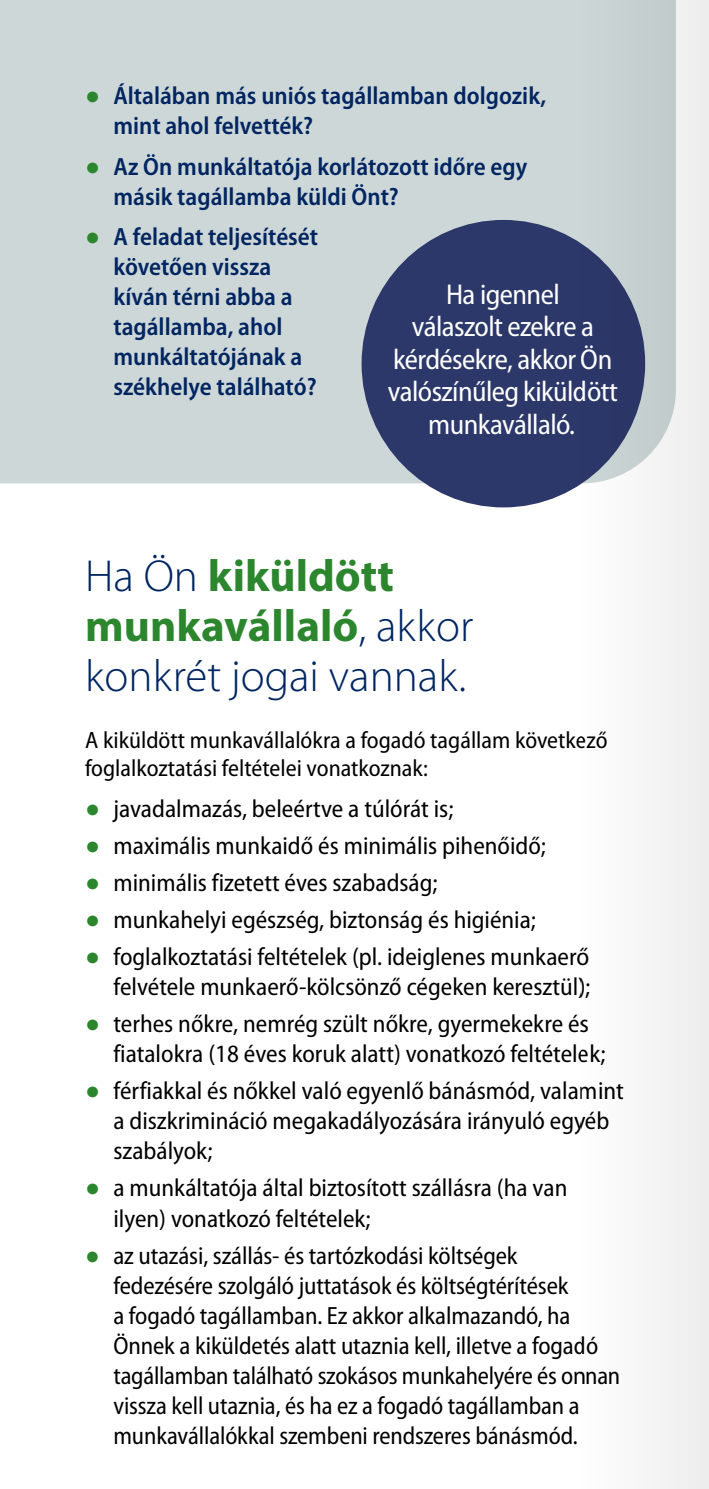
<style>
.page{position:relative;width:709px;height:1489px;background:#fff}
.page>*{position:absolute;margin:0;border:0;box-sizing:border-box;transform-origin:0 0}
.title_1{font:300 45px/50px "Myriad Pro";color:#002561}
.body{font:semi-condensed 28.75px/32.5px "Myriad Pro";letter-spacing:-.02em;color:#fff;text-align:center}
.t1{font:semi-condensed 25px/30px "Myriad Pro";color:#000}
.t2{font:600 semi-condensed 25px/30px "Myriad Pro";color:#002561}
.body-2{font:semi-condensed 23.75px/28.5px "Myriad Pro";color:#000}
.s1{font-family:"Arial";font-weight:400;font-stretch:normal;color:#2c862d}
.s2{font-weight:700;color:#2c862d}
.s3{font-family:"Arial";font-stretch:normal;color:#2c862d}
</style>
<div class="page">
<div style="left:0;top:0;width:581px;height:483px;background:#cdd7d7"></div>
<div style="left:361px;top:220px;width:284px;height:287px;background:#2d386a;border-radius:50%"></div>
<svg style="left:581px;top:0;width:128px;height:1488px;fill:#f1f1f2"></svg>
<p class="t2" style="left:113px;top:81px;width:434px;text-indent:-28px"><span class="s1">●</span> Általában más uniós tagállamban dolgozik, mint ahol felvették?</p>
<p class="t2" style="left:113px;top:151px;width:415px;text-indent:-28px"><span class="s1">●</span> Az Ön munkáltatója korlátozott időre egy másik tagállamba küldi Önt?</p>
<p class="t2" style="left:113px;top:222px;width:206px;text-indent:-28px"><span class="s1">●</span> A feladat teljesítését követően vissza kíván térni abba a tagállamba, ahol munkáltatójának a székhelye található?</p>
<p class="body" style="left:388px;top:279px;width:231px">Ha igennel<br>válaszolt ezekre a kérdésekre, akkor Ön valószínűleg kiküldött munkavállaló.</p>
<h1 class="title_1" style="left:85px;top:551px;width:390px">Ha Ön <span class="s2">kiküldött munkavállaló</span>, akkor konkrét jogai vannak.</h1>
<p class="body-2" style="left:85px;top:725px;width:524px">A kiküldött munkavállalókra a fogadó tagállam következő foglalkoztatási feltételei vonatkoznak:</p>
<p class="t1" style="left:85px;top:793px;width:370px"><span class="s3">●</span> javadalmazás, beleértve a túlórát is;</p>
<p class="t1" style="left:85px;top:831px;width:462px"><span class="s3">●</span> maximális munkaidő és minimális pihenőidő;</p>
<p class="t1" style="left:85px;top:868px;width:354px"><span class="s3">●</span> minimális fizetett éves szabadság;</p>
<p class="t1" style="left:85px;top:905px;width:452px"><span class="s3">●</span> munkahelyi egészség, biztonság és higiénia;</p>
<p class="t1" style="left:85px;top:942px;width:506px;text-align:right"><span class="s3">●</span> foglalkoztatási feltételek (pl. ideiglenes munkaerő felvétele munkaerő-kölcsönző cégeken keresztül);</p>
<p class="t1" style="left:113px;top:1009px;width:493px;text-indent:-28px"><span class="s3">●</span> terhes nőkre, nemrég szült nőkre, gyermekekre és fiatalokra (18 éves koruk alatt) vonatkozó feltételek;</p>
<p class="t1" style="left:113px;top:1076px;width:512px;text-indent:-28px"><span class="s3">●</span> férfiakkal és nőkkel való egyenlő bánásmód, valamint a diszkrimináció megakadályozására irányuló egyéb szabályok;</p>
<p class="t1" style="left:113px;top:1173px;width:455px;text-indent:-28px"><span class="s3">●</span> a munkáltatója által biztosított szállásra (ha van ilyen) vonatkozó feltételek;</p>
<p class="t1" style="left:113px;top:1240px;width:508px;text-indent:-28px"><span class="s3">●</span> az utazási, szállás- és tartózkodási költségek fedezésére szolgáló juttatások és költségtérítések<br>a fogadó tagállamban. Ez akkor alkalmazandó, ha Önnek a kiküldetés alatt utaznia kell, illetve a fogadó tagállamban található szokásos munkahelyére és onnan vissza kell utaznia, és ha ez a fogadó tagállamban a munkavállalókkal szembeni rendszeres bánásmód.</p>
</div>
